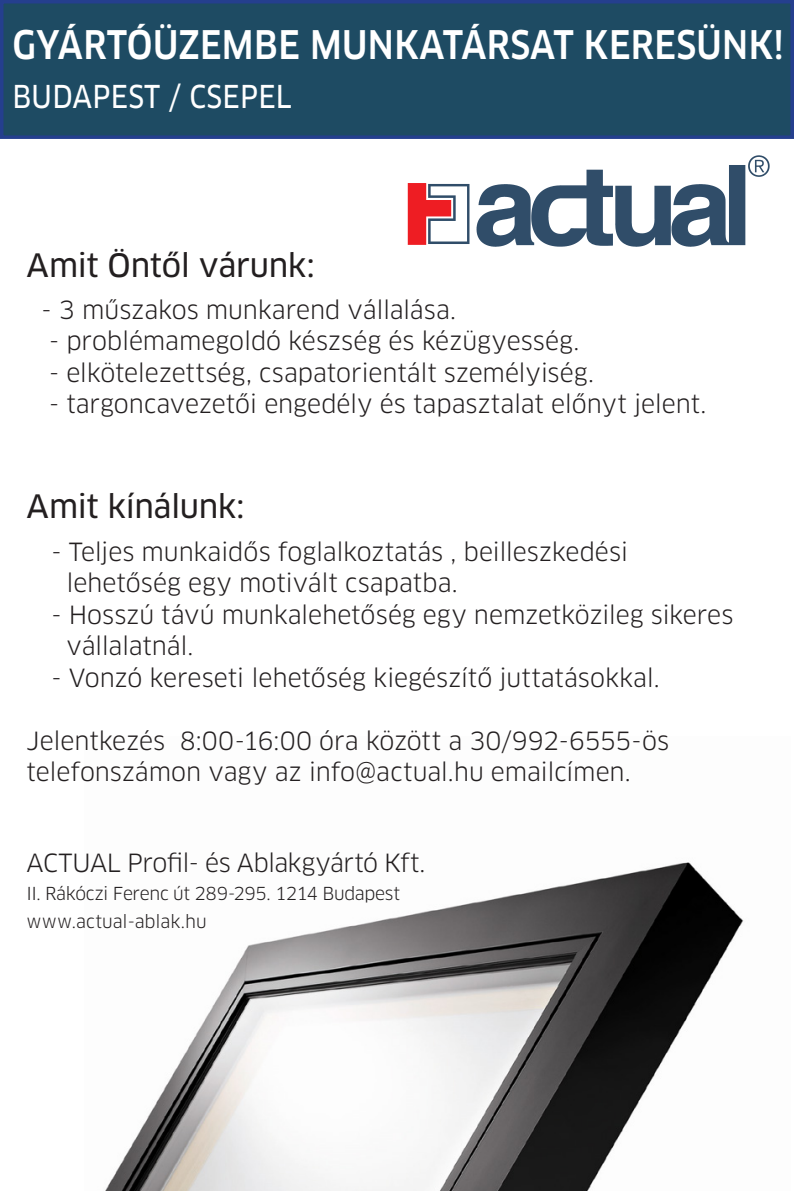
<style>
.page{position:relative;width:794px;height:1191px;background:#fff}
.page>*{position:absolute;margin:0;border:0;box-sizing:border-box;transform-origin:0 0}
.t1{font:500 38.5px "Clan Pro";letter-spacing:.01em;color:#fff;scale:.9 1}
.t2{font:31.5px "Clan Pro News";letter-spacing:-.015em;color:#231f20}
.t3{font:30.8px "Clan Pro News";letter-spacing:.01em;color:#fff;scale:.9 1}
.t4{font:24.5px/31.5px "Clan Pro";letter-spacing:-.005em;color:#231f20}
.t5{font:24.5px "Clan Pro";letter-spacing:-.025em;color:#231f20}
.t6{font:17.5px/28px "Clan Pro";letter-spacing:-.015em;color:#231f20}
</style>
<div class="page">
<img style="left:105px;top:862px;width:639px;height:329px">
<div style="left:2px;top:2px;width:790px;height:135px;background:#1e4b63"></div>
<div style="left:0;top:0;width:794px;height:139px;border:4px solid #253f8e"></div>
<svg style="left:408px;top:183px;width:61px;height:62px"></svg>
<svg style="left:476px;top:155px;width:293px;height:92px"></svg>
<h1 class="t1" style="left:13px;top:22px;width:858px">GYÁRTÓÜZEMBE MUNKATÁRSAT KERESÜNK!</h1>
<p class="t3" style="left:13px;top:79px;width:312px">BUDAPEST / CSEPEL</p>
<p class="t2" style="left:27px;top:247px;width:289px">Amit Öntől várunk:</p>
<p class="t4" style="left:42px;top:294px;width:416px">- 3 műszakos munkarend vállalása.</p>
<p class="t4" style="left:49px;top:326px;width:532px">- problémamegoldó készség és kézügyesség.</p>
<p class="t4" style="left:49px;top:357px;width:546px">- elkötelezettség, csapatorientált személyiség.</p>
<p class="t4" style="left:49px;top:389px;width:659px">- targoncavezetői engedély és tapasztalat előnyt jelent.</p>
<p class="t2" style="left:27px;top:488px;width:219px">Amit kínálunk:</p>
<p class="t4" style="left:66px;top:536px;width:563px;text-indent:-15px">- Teljes munkaidős foglalkoztatás , beilleszkedési lehetőség egy motivált csapatba.</p>
<p class="t4" style="left:66px;top:599px;width:668px;text-indent:-15px">- Hosszú távú munkalehetőség egy nemzetközileg sikeres vállalatnál.</p>
<p class="t4" style="left:51px;top:662px;width:610px">- Vonzó kereseti lehetőség kiegészítő juttatásokkal.</p>
<p class="t4" style="left:27px;top:725px;width:644px">Jelentkezés 8:00-16:00 óra között a 30/992-6555-ös telefonszámon vagy az info@actual.hu emailcímen.</p>
<p class="t5" style="left:27px;top:848px;width:400px">ACTUAL Profil- és Ablakgyártó Kft.</p>
<p class="t6" style="left:27px;top:879px;width:375px">II. Rákóczi Ferenc út 289-295. 1214 Budapest www.actual-ablak.hu</p>
</div>
